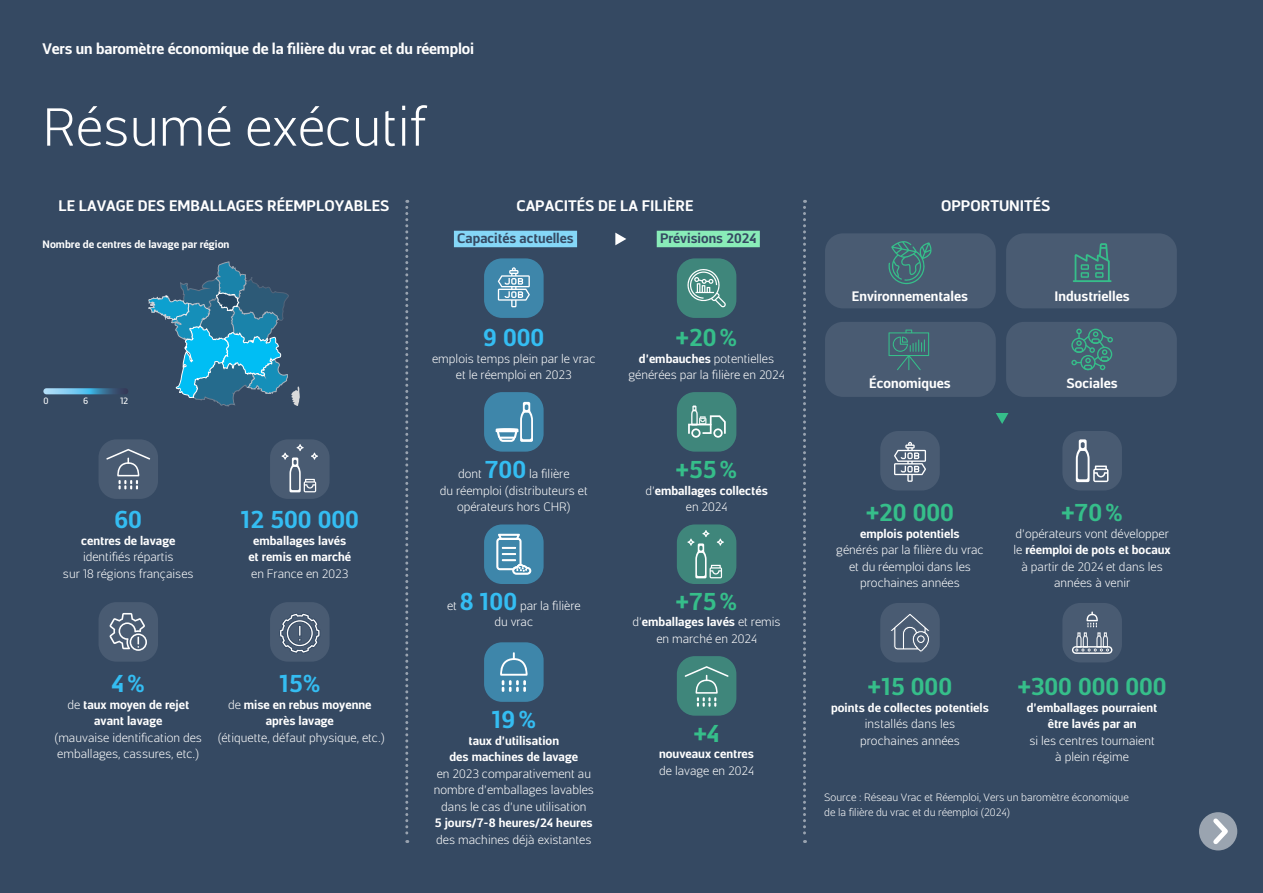
<style>
.page{position:relative;width:1263px;height:893px;background:#354962}
.page>*{position:absolute;margin:0;border:0;box-sizing:border-box;transform-origin:0 0}
.t1{font:300 52.5px "Centuma";color:#fff}
.t2{font:700 24px "Centuma";color:#36be8a}
.t3{font:700 24px "Centuma";color:#34bdf2}
.t4{font:700 15px "Centuma";color:#fff}
.t5{font:700 13.5px "Centuma";color:#fff}
.t6{font:700 13.5px "Centuma";color:#354962}
.t7{font:300 12px/16.5px "Centuma";color:#fff;text-align:center}
.t8{font:700 12px/16.5px "Centuma";color:#fff;text-align:center}
.t9{font:300 10.5px/15px "Centuma";color:#fff}
.t10{font:700 10.5px "Centuma";color:#fff}
.t11{font:9px "Centuma";color:#fff}
.s1{font-weight:300}
.s2{font-weight:700;font-size:24px;color:#34bdf2}
.s3{font-weight:700}
</style>
<div class="page">
<svg style="left:405px;top:200px;width:3px;height:643px"></svg>
<svg style="left:803px;top:200px;width:3px;height:643px"></svg>
<svg style="left:43px;top:388px;width:85px;height:6px"></svg>
<svg style="left:149px;top:262px;width:151px;height:144px"></svg>
<div style="left:454px;top:231px;width:123px;height:16px;background:#85d7f7"></div>
<div style="left:657px;top:231px;width:103px;height:16px;background:#89ecb8"></div>
<svg style="left:615px;top:233px;width:11px;height:12px"></svg>
<svg style="left:996px;top:413px;width:12px;height:11px"></svg>
<div style="left:99px;top:439px;width:59px;height:60px;background:#495b72;border-radius:18px"></div>
<div style="left:484px;top:258px;width:60px;height:60px;background:#3e86aa;border-radius:18px"></div>
<div style="left:484px;top:392px;width:60px;height:60px;background:#3e86aa;border-radius:18px"></div>
<div style="left:880px;top:431px;width:60px;height:59px;background:#495b72;border-radius:18px"></div>
<div style="left:880px;top:603px;width:60px;height:59px;background:#495b72;border-radius:18px"></div>
<div style="left:484px;top:524px;width:60px;height:60px;background:#3e86aa;border-radius:18px"></div>
<div style="left:484px;top:642px;width:60px;height:60px;background:#3e86aa;border-radius:18px"></div>
<div style="left:99px;top:602px;width:59px;height:60px;background:#495b72;border-radius:18px"></div>
<div style="left:270px;top:439px;width:60px;height:60px;background:#495b72;border-radius:18px"></div>
<div style="left:677px;top:258px;width:59px;height:60px;background:#3f867b;border-radius:18px"></div>
<div style="left:677px;top:392px;width:59px;height:60px;background:#3f867b;border-radius:18px"></div>
<div style="left:1062px;top:431px;width:60px;height:59px;background:#495b72;border-radius:18px"></div>
<div style="left:1062px;top:603px;width:60px;height:59px;background:#495b72;border-radius:18px"></div>
<div style="left:677px;top:524px;width:59px;height:60px;background:#3f867b;border-radius:18px"></div>
<div style="left:677px;top:656px;width:59px;height:60px;background:#3f867b;border-radius:18px"></div>
<div style="left:270px;top:602px;width:60px;height:60px;background:#495b72;border-radius:18px"></div>
<svg style="left:106px;top:449px;width:44px;height:40px"></svg>
<svg style="left:685px;top:666px;width:44px;height:41px"></svg>
<svg style="left:282px;top:444px;width:36px;height:48px"></svg>
<svg style="left:1076px;top:439px;width:32px;height:43px"></svg>
<svg style="left:687px;top:530px;width:37px;height:48px"></svg>
<svg style="left:498px;top:267px;width:32px;height:40px"></svg>
<svg style="left:894px;top:442px;width:32px;height:40px"></svg>
<svg style="left:687px;top:269px;width:39px;height:39px"></svg>
<svg style="left:495px;top:402px;width:38px;height:40px"></svg>
<svg style="left:688px;top:406px;width:38px;height:32px"></svg>
<svg style="left:496px;top:533px;width:35px;height:42px"></svg>
<svg style="left:500px;top:652px;width:28px;height:40px"></svg>
<svg style="left:891px;top:614px;width:38px;height:38px"></svg>
<svg style="left:1072px;top:611px;width:40px;height:43px"></svg>
<svg style="left:109px;top:613px;width:38px;height:38px"></svg>
<svg style="left:279px;top:613px;width:41px;height:40px"></svg>
<div style="left:825px;top:233px;width:171px;height:75px;background:#495b72;border-radius:18px"></div>
<div style="left:825px;top:322px;width:171px;height:75px;background:#495b72;border-radius:18px"></div>
<div style="left:1006px;top:233px;width:171px;height:75px;background:#495b72;border-radius:18px"></div>
<div style="left:1006px;top:322px;width:171px;height:75px;background:#495b72;border-radius:18px"></div>
<svg style="left:888px;top:241px;width:44px;height:43px"></svg>
<svg style="left:1073px;top:243px;width:38px;height:39px"></svg>
<svg style="left:888px;top:330px;width:41px;height:40px"></svg>
<svg style="left:1071px;top:329px;width:42px;height:41px"></svg>
<div style="left:1199px;top:812px;width:38px;height:38px;background:#9aa4b0;border-radius:50%"></div>
<svg style="left:1209px;top:814px;width:23px;height:35px"></svg>
<p class="t4" style="left:43px;top:38px;width:433px">Vers un baromètre économique de la filière du vrac et du réemploi</p>
<h1 class="t1" style="left:43px;top:91px;width:385px">Résumé exécutif</h1>
<p class="t4" style="left:58px;top:195px;width:332px">LE LAVAGE DES EMBALLAGES RÉEMPLOYABLES</p>
<p class="t4" style="left:516px;top:195px;width:179px">CAPACITÉS DE LA FILIÈRE</p>
<p class="t4" style="left:941px;top:195px;width:111px">OPPORTUNITÉS</p>
<p class="t10" style="left:43px;top:237px;width:188px">Nombre de centres de lavage par région</p>
<p class="t6" style="left:457px;top:228px;width:118px">Capacités actuelles</p>
<p class="t6" style="left:660px;top:228px;width:98px">Prévisions 2024</p>
<p class="t11" style="left:43px;top:394px;width:7px">0</p>
<p class="t11" style="left:83px;top:394px;width:7px">6</p>
<p class="t11" style="left:120px;top:394px;width:10px">12</p>
<h2 class="t3" style="left:114px;top:503px;width:29px">60</h2>
<p class="t8" style="left:81px;top:532px;width:96px">centres de lavage</p>
<p class="t7" style="left:63px;top:548px;width:132px">identifiés répartis<br>sur 18 régions françaises</p>
<h2 class="t3" style="left:241px;top:503px;width:120px">12 500 000</h2>
<p class="t8" style="left:248px;top:532px;width:104px">emballages lavés et remis en marché</p>
<p class="t7" style="left:251px;top:565px;width:99px">en France en 2023</p>
<h2 class="t3" style="left:112px;top:667px;width:35px">4%</h2>
<p class="t8" style="left:67px;top:696px;width:123px"><span class="s1">de</span> taux moyen de rejet avant lavage</p>
<p class="t7" style="left:55px;top:729px;width:149px;text-align:left">(mauvaise identification des emballages, cassures, etc.)</p>
<h2 class="t3" style="left:279px;top:667px;width:43px">15%</h2>
<p class="t8" style="left:228px;top:696px;width:145px"><span class="s1">de</span> mise en rebus moyenne après lavage</p>
<p class="t7" style="left:218px;top:729px;width:169px">(étiquette, défaut physique, etc.)</p>
<h2 class="t3" style="left:483px;top:321px;width:63px">9 000</h2>
<p class="t7" style="left:432px;top:350px;width:165px">emplois temps plein par le vrac et le réemploi en 2023</p>
<p class="t7" style="left:440px;top:465px;width:150px">dont <span class="s2">700</span> la filière<br>du réemploi (distributeurs et opérateurs hors CHR)</p>
<p class="t7" style="left:447px;top:597px;width:135px">et <span class="s2">8 100</span> par la filière du vrac</p>
<h2 class="t3" style="left:492px;top:703px;width:46px">19%</h2>
<p class="t8" style="left:449px;top:732px;width:130px">taux d’utilisation<br>des machines de lavage</p>
<p class="t7" style="left:434px;top:765px;width:162px">en 2023 comparativement au nombre d’emballages lavables dans le cas d’une utilisation</p>
<p class="t8" style="left:435px;top:814px;width:159px">5 jours/7-8 heures/24 heures</p>
<p class="t7" style="left:436px;top:831px;width:157px">des machines déjà existantes</p>
<h2 class="t2" style="left:676px;top:321px;width:63px">+20%</h2>
<p class="t7" style="left:628px;top:350px;width:158px"><span class="s3">d’embauches</span> potentielles générées par la filière en 2024</p>
<h2 class="t2" style="left:676px;top:453px;width:63px">+55%</h2>
<p class="t8" style="left:645px;top:482px;width:124px"><span class="s1">d’</span>emballages collectés <span class="s1">en 2024</span></p>
<h2 class="t2" style="left:676px;top:584px;width:63px">+75%</h2>
<p class="t7" style="left:632px;top:613px;width:150px">d’<span class="s3">emballages lavés</span> et remis en marché en 2024</p>
<h2 class="t2" style="left:694px;top:716px;width:27px">+4</h2>
<p class="t8" style="left:659px;top:745px;width:96px">nouveaux centres</p>
<p class="t7" style="left:659px;top:762px;width:96px">de lavage en 2024</p>
<p class="t5" style="left:852px;top:286px;width:118px">Environnementales</p>
<p class="t5" style="left:1054px;top:286px;width:77px">Industrielles</p>
<p class="t5" style="left:869px;top:373px;width:83px">Économiques</p>
<p class="t5" style="left:1066px;top:373px;width:53px">Sociales</p>
<h2 class="t2" style="left:866px;top:496px;width:89px">+20 000</h2>
<p class="t8" style="left:860px;top:525px;width:101px">emplois potentiels</p>
<p class="t7" style="left:836px;top:541px;width:149px">générés par la filière du vrac et du réemploi dans les prochaines années</p>
<h2 class="t2" style="left:1061px;top:496px;width:63px">+70%</h2>
<p class="t7" style="left:1013px;top:525px;width:159px">d’opérateurs vont développer le <span class="s3">réemploi de pots et bocaux </span>à partir de 2024 et dans les années à venir</p>
<h2 class="t2" style="left:868px;top:670px;width:86px">+15 000</h2>
<p class="t8" style="left:831px;top:699px;width:159px">points de collectes potentiels</p>
<p class="t7" style="left:860px;top:715px;width:101px">installés dans les prochaines années</p>
<h2 class="t2" style="left:1018px;top:670px;width:151px">+300 000 000</h2>
<p class="t8" style="left:1027px;top:699px;width:132px">d’emballages pourraient être lavés par an</p>
<p class="t7" style="left:1029px;top:732px;width:127px">si les centres tournaient à plein régime</p>
<p class="t9" style="left:824px;top:789px;width:306px">Source : Réseau Vrac et Réemploi, Vers un baromètre économique de la filière du vrac et du réemploi (2024)</p>
</div>
